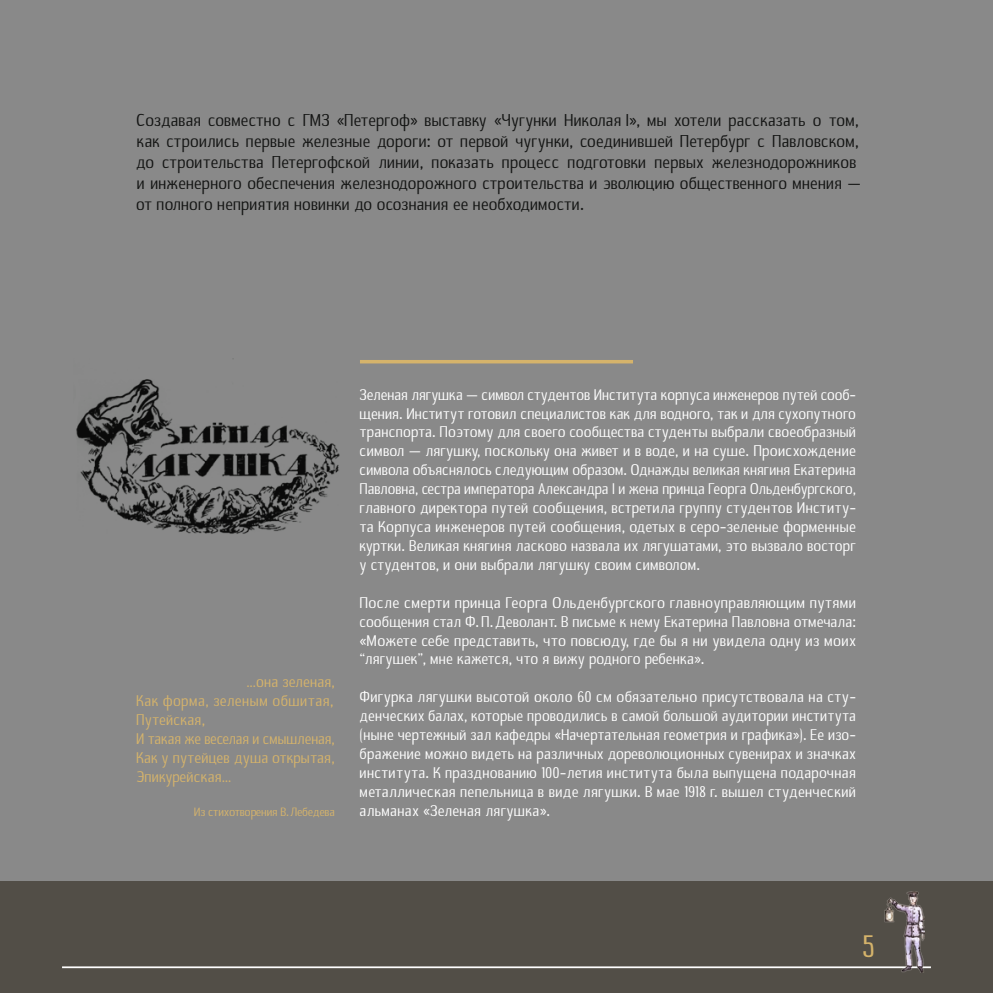
<style>
.page{position:relative;width:993px;height:993px;background:#fff}
.page>*{position:absolute;margin:0;border:0;box-sizing:border-box;transform-origin:0 0}
.t1{font:31.5px "B20 Sans";color:#d5b36b}
.t2{font:17.5px/21px "B20 Sans";color:#131413}
.t3{font:15.75px/18.9px "B20 Sans";color:#fff;text-align:justify}
.t4{font:15.75px/18.9px "B20 Sans";color:#d5b36b}
.t5{font:12.25px "B20 Sans";letter-spacing:-.015em;color:#d5b36b}
</style>
<div class="page">
<div style="left:0;top:0;width:992px;height:881px;background:#898989"></div>
<hr style="left:360px;top:360px;width:272px;height:3px;background:#d5b36b">
<div style="left:0;top:881px;width:992px;height:111px;background:#524e47"></div>
<hr style="left:62px;top:966px;width:868px;height:1px;background:#fff">
<img style="left:883px;top:891px;width:41px;height:80px">
<img style="left:76px;top:358px;width:264px;height:176px">
<p class="t2" style="left:136px;top:111px;width:726px">Создавая совместно с ГМЗ «Петергоф» выставку «Чугунки Николая I», мы хотели рассказать о том, как строились первые железные дороги: от первой чугунки, соединившей Петербург с Павловском, до строительства Петергофской линии, показать процесс подготовки первых железнодорожников и инженерного обеспечения железнодорожного строительства и эволюцию общественного мнения — от полного неприятия новинки до осознания ее необходимости.</p>
<p class="t4" style="left:136px;top:673px;width:200px;text-indent:110px">…она зеленая,<br>Как форма, зеленым обшитая,<br>Путейская,<br>И такая же веселая и смышленая,<br>Как у путейцев душа открытая,<br>Эпикурейская…</p>
<p class="t5" style="left:194px;top:805px;width:142px">Из стихотворения В.Лебедева</p>
<p class="t3" style="left:360px;top:386px;width:498px">Зеленая лягушка — символ студентов Института корпуса инженеров путей сооб&shy;щения. Институт готовил специалистов как для водного, так и для сухопутного транспорта. Поэтому для своего сообщества студенты выбрали своеобразный символ — лягушку, поскольку она живет и в воде, и на суше. Происхождение символа объяснялось следующим образом. Однажды великая княгиня Екатерина Павловна, сестра императора Александра I и жена принца Георга Ольденбургского, главного директора путей сообщения, встретила группу студентов Институ&shy;та Корпуса инженеров путей сообщения, одетых в серо-зеленые форменные куртки. Великая княгиня ласково назвала их лягушатами, это вызвало восторг у студентов, и они выбрали лягушку своим символом.</p>
<p class="t3" style="left:360px;top:593px;width:498px">После смерти принца Георга Ольденбургского главноуправляющим путями сообщения стал Ф.П.Деволант. В письме к нему Екатерина Павловна отмечала: «Можете себе представить, что повсюду, где бы я ни увидела одну из моих “лягушек”, мне кажется, что я вижу родного ребенка».</p>
<p class="t3" style="left:360px;top:688px;width:498px">Фигурка лягушки высотой около 60 см обязательно присутствовала на сту&shy;денческих балах, которые проводились в самой большой аудитории института (ныне чертежный зал кафедры «Начертательная геометрия и графика»). Ее изо&shy;бражение можно видеть на различных дореволюционных сувенирах и значках института. К празднованию 100-летия института была выпущена подарочная металлическая пепельница в виде лягушки. В мае 1918 г. вышел студенческий альманах «Зеленая лягушка».</p>
<h1 class="t1" style="left:862px;top:930px;width:15px">5</h1>
</div>
